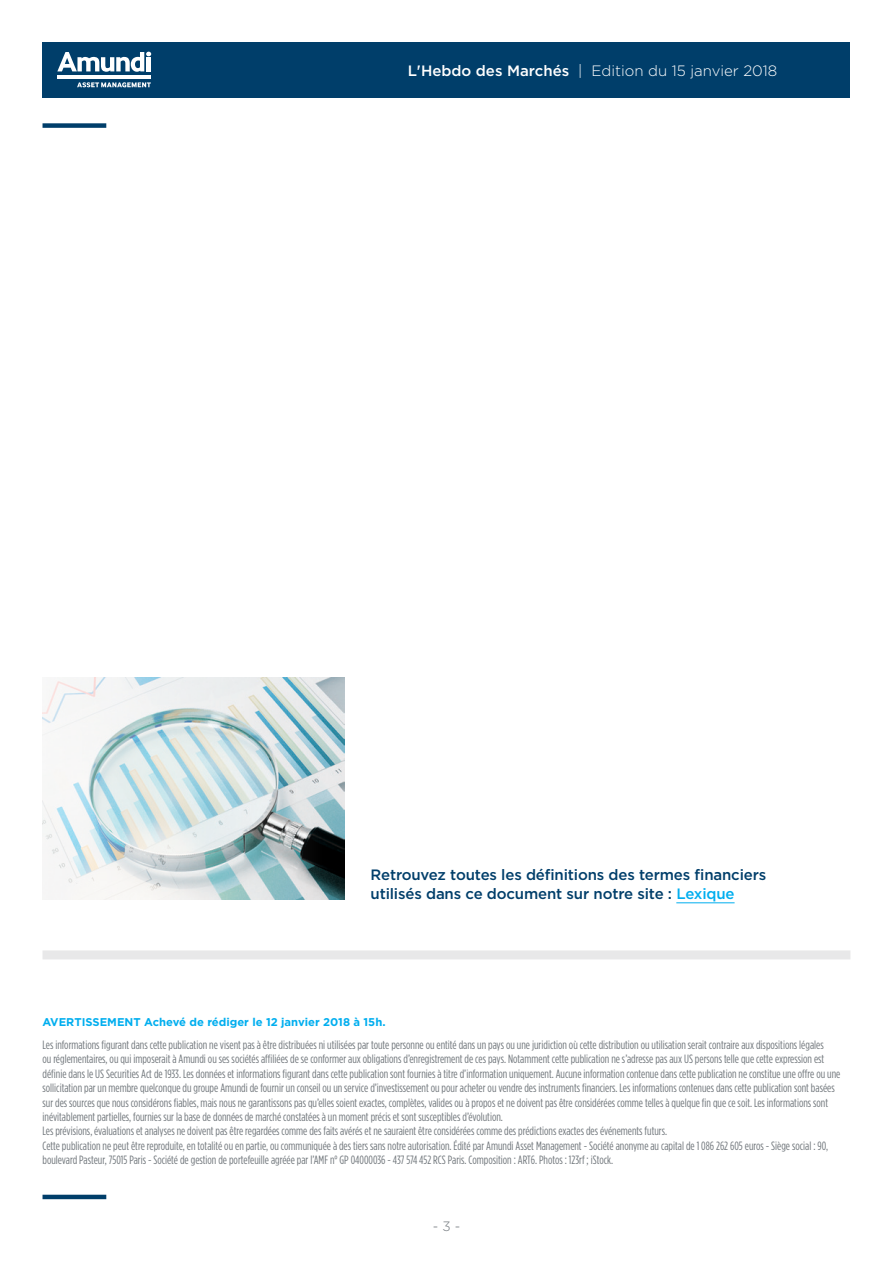
<style>
.page{position:relative;width:893px;height:1263px;background:#fff}
.page>*{position:absolute;margin:0;border:0;box-sizing:border-box;transform-origin:0 0}
.t1{font:500 15px/19.5px "Gotham";letter-spacing:-.01em;color:#003e6a}
.t2{font:300 15px "Gotham";color:#fff}
.t3{font:300 13.5px "Gotham";color:#70767b}
.t4{font:12px/14.4px "Gotham Condensed";color:#70767b}
.t5{font:700 11.25px "Gotham";color:#00aeef}
.s1{font-weight:500}
.s2{color:#00aeef}
</style>
<div class="page">
<div style="left:43px;top:43px;width:807px;height:55px;background:#003e6a"></div>
<svg style="left:57px;top:52px;width:94px;height:20px"></svg>
<hr style="left:147px;top:57px;width:4px;height:14px;background:#fff">
<hr style="left:58px;top:75px;width:93px;height:4px;background:#fff">
<svg style="left:77px;top:82px;width:74px;height:6px"></svg>
<hr style="left:43px;top:1195px;width:63px;height:4px;background:#003e6a">
<div style="left:43px;top:950px;width:807px;height:9px;background:#e8e8e9"></div>
<div style="left:43px;top:123px;width:63px;height:5px;background:#003e6a"></div>
<img style="left:43px;top:678px;width:301px;height:221px">
<hr style="left:676px;top:902px;width:59px;height:1px;background:#00aeef">
<p class="t2" style="left:408px;top:61px;width:371px"><span class="s1">L'Hebdo des Marchés</span> | Edition du 15 janvier 2018</p>
<p class="t1" style="left:371px;top:864px;width:397px">Retrouvez toutes les définitions des termes financiers utilisés dans ce document sur notre site : <span class="s2">Lexique</span></p>
<p class="t5" style="left:43px;top:1014px;width:345px">AVERTISSEMENT Achevé de rédiger le 12 janvier 2018 à 15h.</p>
<p class="t4" style="left:43px;top:1037px;width:799px">Les informations figurant dans cette publication ne visent pas à être distribuées ni utilisées par toute personne ou entité dans un pays ou une juridiction où cette distribution ou utilisation serait contraire aux dispositions légales<br>ou réglementaires, ou qui imposerait à Amundi ou ses sociétés affiliées de se conformer aux obligations d’enregistrement de ces pays. Notamment cette publication ne s’adresse pas aux US persons telle que cette expression est définie dans le US Securities Act de 1933. Les données et informations figurant dans cette publication sont fournies à titre d’information uniquement. Aucune information contenue dans cette publication ne constitue une offre ou une sollicitation par un membre quelconque du groupe Amundi de fournir un conseil ou un service d’investissement ou pour acheter ou vendre des instruments financiers. Les informations contenues dans cette publication sont basées sur des sources que nous considérons fiables, mais nous ne garantissons pas qu’elles soient exactes, complètes, valides ou à propos et ne doivent pas être considérées comme telles à quelque fin que ce soit. Les informations sont inévitablement partielles, fournies sur la base de données de marché constatées à un moment précis et sont susceptibles d’évolution.<br>Les prévisions, évaluations et analyses ne doivent pas être regardées comme des faits avérés et ne sauraient être considérées comme des prédictions exactes des événements futurs.<br>Cette publication ne peut être reproduite, en totalité ou en partie, ou communiquée à des tiers sans notre autorisation. Édité par Amundi Asset Management - Société anonyme au capital de 1 086 262 605 euros - Siège social : 90, boulevard Pasteur, 75015 Paris - Société de gestion de portefeuille agréée par l’AMF n° GP 04000036 - 437 574 452 RCS Paris. Composition : ART6. Photos : 123rf ; iStock.</p>
<p class="t3" style="left:433px;top:1218px;width:29px">- 3 -</p>
</div>
